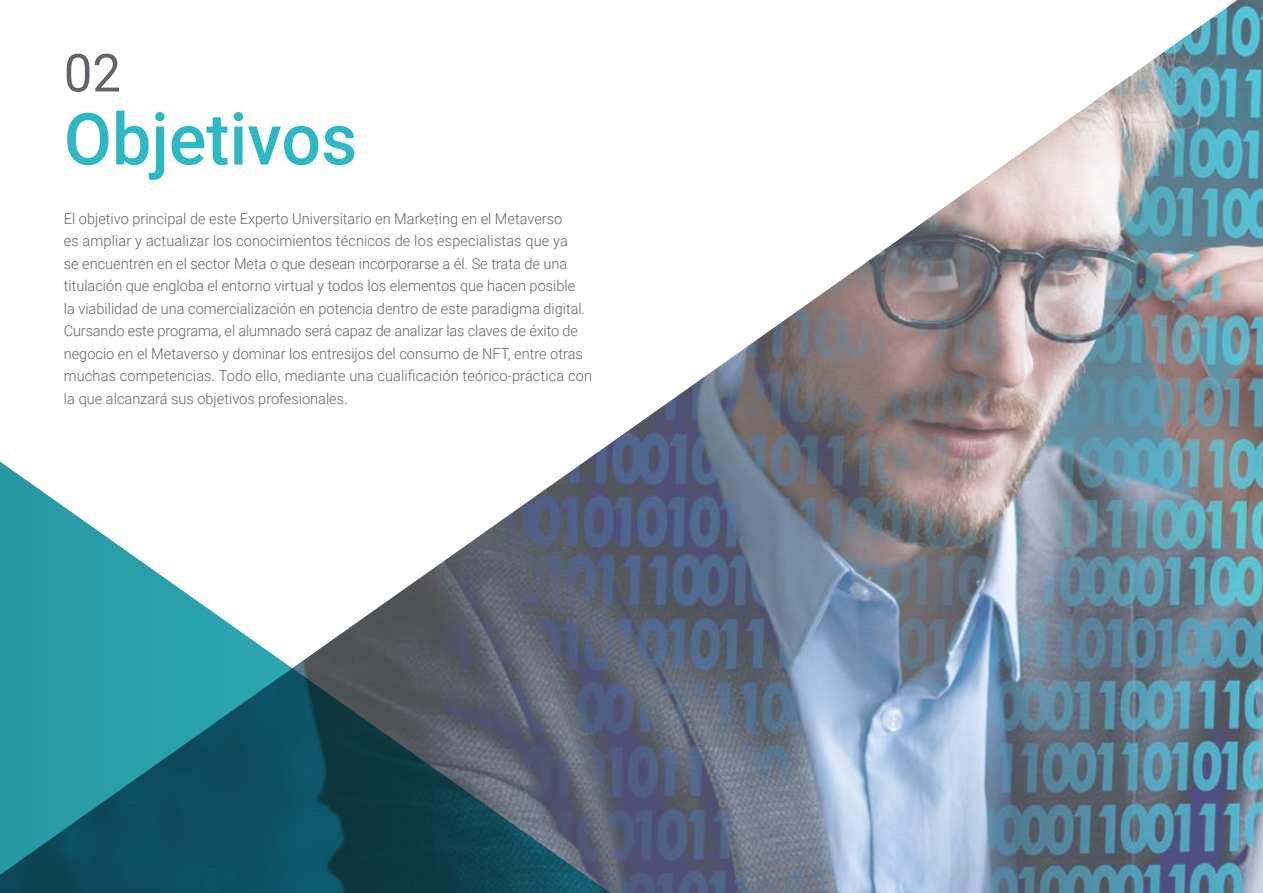
<style>
.page{position:relative;width:1263px;height:893px;background:#fff}
.page>*{position:absolute;margin:0;border:0;box-sizing:border-box;transform-origin:0 0}
.t1{font:500 72px "Roboto";color:#2db8c5}
.t2{font:52.5px "Roboto";color:#61646a}
.t3{font:300 15px/22.5px "Roboto";color:#61646a}
</style>
<div class="page">
<img style="left:606px;top:0;width:657px;height:893px">
<svg style="left:0;top:446px;width:640px;height:447px"></svg>
<h2 class="t2" style="left:64px;top:36px;width:59px">02</h2>
<h1 class="t1" style="left:64px;top:89px;width:295px">Objetivos</h1>
<p class="t3" style="left:64px;top:207px;width:530px">El objetivo principal de este Experto Universitario en Marketing en el Metaverso<br>es ampliar y actualizar los conocimientos técnicos de los especialistas que ya<br>se encuentren en el sector Meta o que desean incorporarse a él. Se trata de una titulación que engloba el entorno virtual y todos los elementos que hacen posible<br>la viabilidad de una comercialización en potencia dentro de este paradigma digital.<br>Cursando este programa, el alumnado será capaz de analizar las claves de éxito de negocio en el Metaverso y dominar los entresijos del consumo de NFT, entre otras muchas competencias. Todo ello, mediante una cualificación teórico-práctica con la que alcanzará sus objetivos profesionales.</p>
</div>
